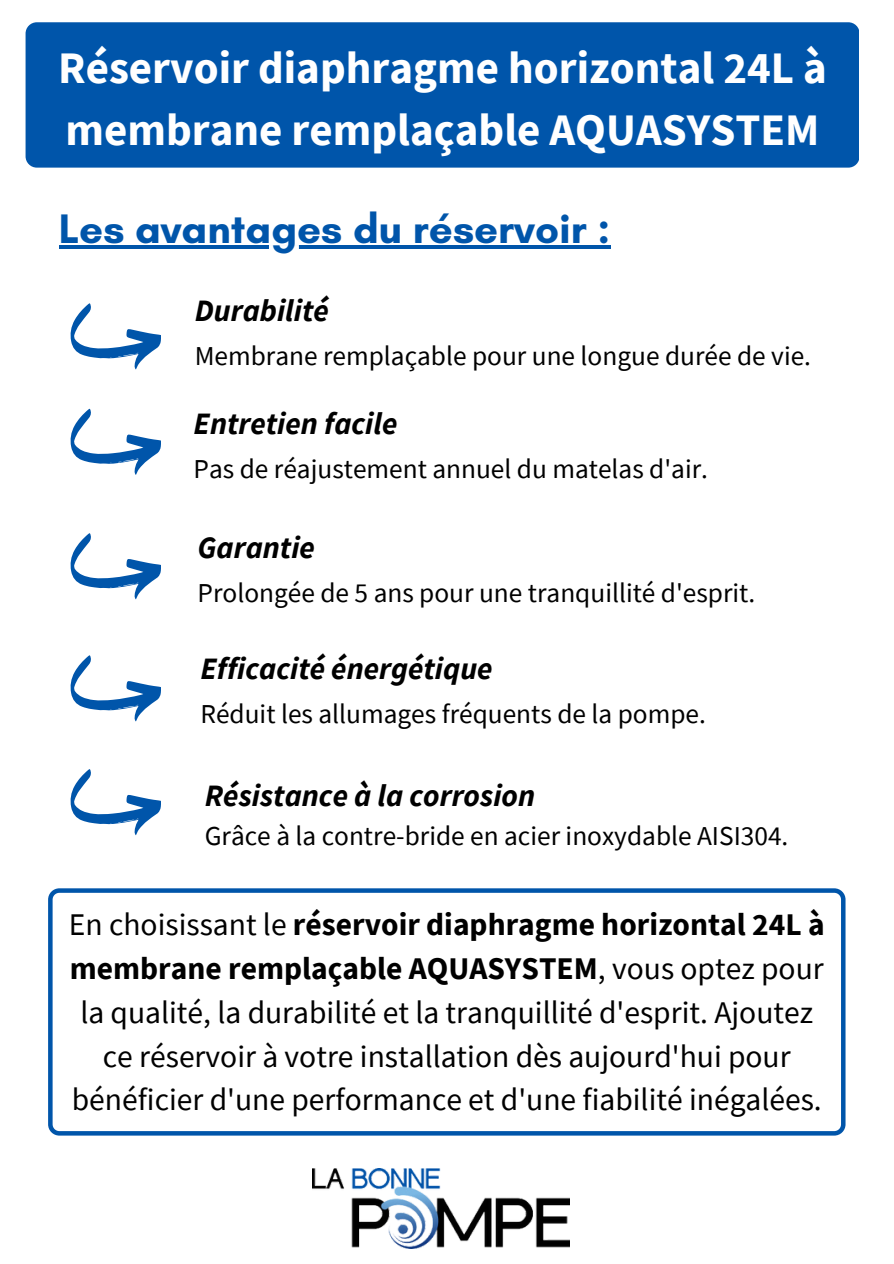
<style>
.page{position:relative;width:894px;height:1264px;background:#fff}
.page>*{position:absolute;margin:0;border:0;box-sizing:border-box;transform-origin:0 0}
.t1{font:700 45px/61.8px "Source Sans Pro";color:#fff}
.t2{font:700 42px "Glacial Indifference";color:#05a}
.t3{font:31.5px/43.8px "Source Sans Pro";color:#000;text-align:center}
.t4{font:italic 700 31.05px "Source Sans Pro";color:#000}
.t5{font:27.3px "Source Sans Pro";color:#000}
.s1{font-weight:700}
</style>
<div class="page">
<svg style="left:70px;top:303px;width:91px;height:66px"></svg>
<hr style="left:59px;top:245px;width:551px;height:4px;background:#05a">
<div style="left:26px;top:22px;width:833px;height:146px;background:#05a;border-radius:11px"></div>
<svg style="left:70px;top:409px;width:91px;height:66px"></svg>
<svg style="left:70px;top:533px;width:91px;height:66px"></svg>
<svg style="left:70px;top:655px;width:91px;height:66px"></svg>
<svg style="left:70px;top:769px;width:91px;height:66px"></svg>
<svg style="left:48px;top:888px;width:797px;height:247px"></svg>
<img style="left:312px;top:1168px;width:257px;height:80px">
<p class="t1" style="left:58px;top:36px;width:770px">Réservoir diaphragme horizontal 24L à membrane remplaçable AQUASYSTEM</p>
<p class="t2" style="left:59px;top:203px;width:553px">Les avantages du réservoir :</p>
<h1 class="t4" style="left:195px;top:290px;width:136px">Durabilité</h1>
<p class="t5" style="left:195px;top:338px;width:617px">Membrane remplaçable pour une longue durée de vie.</p>
<h1 class="t4" style="left:193px;top:403px;width:205px">Entretien facile</h1>
<p class="t5" style="left:193px;top:451px;width:515px">Pas de réajustement annuel du matelas d'air.</p>
<p class="t4" style="left:197px;top:527px;width:119px">Garantie</p>
<h2 class="t5" style="left:197px;top:575px;width:559px">Prolongée de 5 ans pour une tranquillité d'esprit.</h2>
<h2 class="t4" style="left:200px;top:648px;width:293px">Efficacité énergétique</h2>
<p class="t5" style="left:200px;top:696px;width:506px">Réduit les allumages fréquents de la pompe.</p>
<p class="t4" style="left:205px;top:775px;width:332px">Résistance à la corrosion</p>
<h2 class="t5" style="left:205px;top:818px;width:585px">Grâce à la contre-bride en acier inoxydable AISI304.</h2>
<h2 class="t3" style="left:69px;top:901px;width:757px">En choisissant le <span class="s1">réservoir diaphragme horizontal 24L à membrane remplaçable AQUASYSTEM</span>, vous optez pour la qualité, la durabilité et la tranquillité d'esprit. Ajoutez ce réservoir à votre installation dès aujourd'hui pour bénéficier d'une performance et d'une fiabilité inégalées.</h2>
</div>
